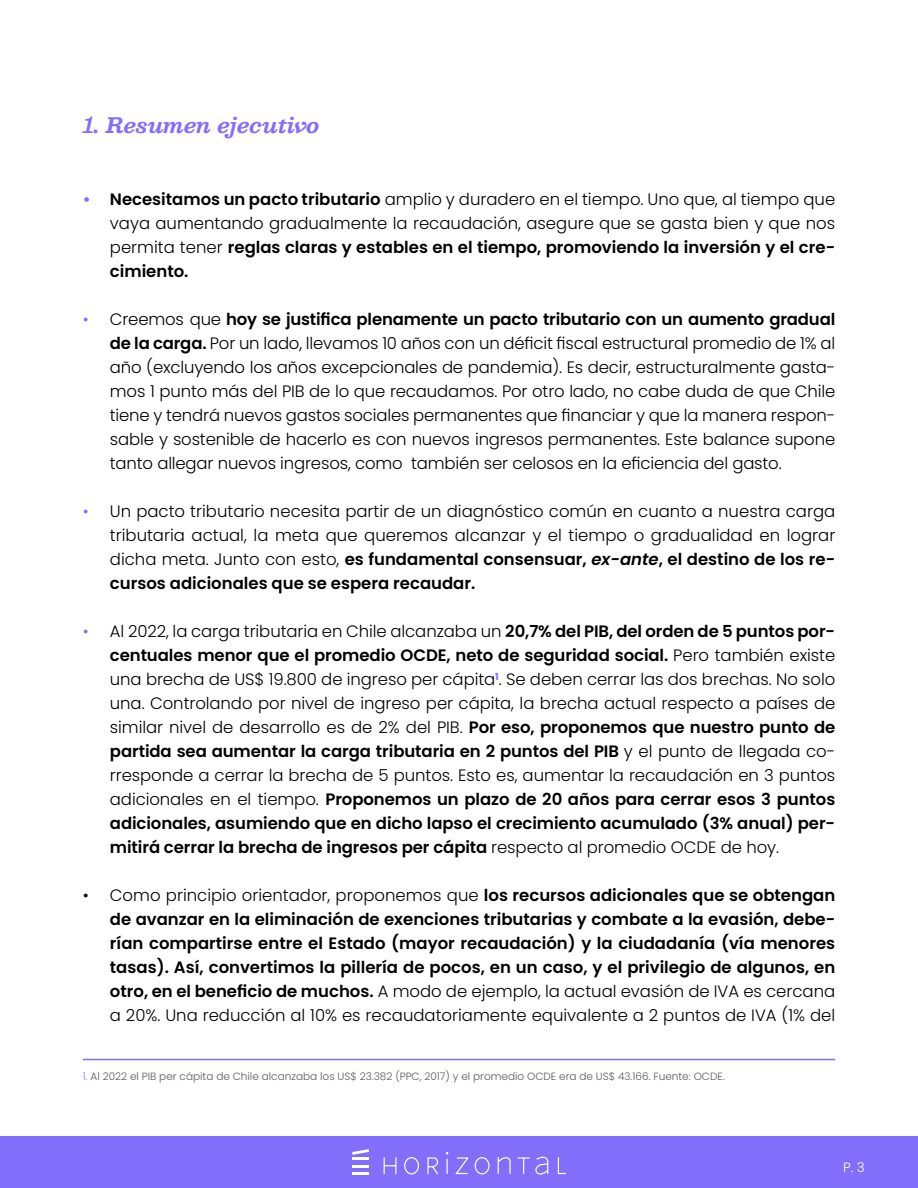
<style>
.page{position:relative;width:918px;height:1188px;background:#fff}
.page>*{position:absolute;margin:0;border:0;box-sizing:border-box;transform-origin:0 0}
.t1{font:italic 700 21px "Besley";letter-spacing:-.02em;color:#826efa}
.t2{font:300 16.5px/24px "Poppins";color:#000;text-align:justify}
.t3{font:600 16.5px/24px "Poppins";color:#000;text-align:justify}
.t4{font:300 13.5px "Poppins";color:#fff}
.t5{font:300 10.5px "Poppins";color:#595959}
.s1{font-weight:600;color:#826efa}
.s2{font-weight:600}
.s3{color:#826efa}
.s4{font-weight:600;font-style:italic}
.s5{font-weight:300}
</style>
<div class="page">
<div style="left:0;top:1136px;width:918px;height:52px;background:#826efa"></div>
<hr style="left:352px;top:1157px;width:17px;height:3px;background:#fff">
<svg style="left:352px;top:1149px;width:17px;height:6px"></svg>
<hr style="left:352px;top:1165px;width:17px;height:3px;background:#fff">
<hr style="left:352px;top:1172px;width:17px;height:3px;background:#fff">
<svg style="left:383px;top:1152px;width:183px;height:23px"></svg>
<hr style="left:83px;top:1059px;width:752px;height:1px;background:#826efa">
<p class="t1" style="left:83px;top:110px;width:238px">1. Resumen ejecutivo</p>
<p class="t2" style="left:110px;top:187px;width:727px;text-indent:-27px"><span class="s1">•</span> <span class="s2">Necesitamos un pacto tributario</span> amplio y duradero en el tiempo. Uno que, al tiempo que vaya aumentando gradualmente la recaudación, asegure que se gasta bien y que nos permita tener <span class="s2">reglas claras y estables en el tiempo, promoviendo la inversión y el cre&shy;cimiento.</span></p>
<p class="t2" style="left:110px;top:307px;width:727px;text-indent:-27px"><span class="s3">•</span> Creemos que <span class="s2">hoy se justifica plenamente un pacto tributario con un aumento gradual de la carga.</span> Por un lado, llevamos 10 años con un déficit fiscal estructural promedio de 1% al año (excluyendo los años excepcionales de pandemia). Es decir, estructuralmente gasta&shy;mos 1 punto más del PIB de lo que recaudamos. Por otro lado, no cabe duda de que Chile tiene y tendrá nuevos gastos sociales permanentes que financiar y que la manera respon&shy;sable y sostenible de hacerlo es con nuevos ingresos permanentes. Este balance supone tanto allegar nuevos ingresos, como también ser celosos en la eficiencia del gasto.</p>
<p class="t2" style="left:110px;top:499px;width:727px;text-indent:-27px"><span class="s3">•</span> Un pacto tributario necesita partir de un diagnóstico común en cuanto a nuestra carga tributaria actual, la meta que queremos alcanzar y el tiempo o gradualidad en lograr dicha meta. Junto con esto, <span class="s2">es fundamental consensuar,</span> <span class="s4">ex-ante</span><span class="s2">, el destino de los re&shy;cursos adicionales que se espera recaudar.</span></p>
<p class="t2" style="left:110px;top:619px;width:727px;text-indent:-27px"><span class="s3">•</span> Al 2022, la carga tributaria en Chile alcanzaba un <span class="s2">20,7% del PIB, del orden de 5 puntos por&shy;centuales menor que el promedio OCDE, neto de seguridad social.</span> Pero también existe una brecha de US$ 19.800 de ingreso per cápita<sup>1</sup>. Se deben cerrar las dos brechas. No solo una. Controlando por nivel de ingreso per cápita, la brecha actual respecto a países de similar nivel de desarrollo es de 2% del PIB. <span class="s2">Por eso, proponemos que nuestro punto de partida sea aumentar la carga tributaria en 2 puntos del PIB</span> y el punto de llegada co&shy;rresponde a cerrar la brecha de 5 puntos. Esto es, aumentar la recaudación en 3 puntos adicionales en el tiempo. <span class="s2">Proponemos un plazo de 20 años para cerrar esos 3 puntos adicionales, asumiendo que en dicho lapso el crecimiento acumulado (3% anual) per&shy;mitirá cerrar la brecha de ingresos per cápita</span> respecto al promedio OCDE de hoy.</p>
<p class="t3" style="left:110px;top:883px;width:727px;text-indent:-27px"><span class="s5">• Como principio orientador, proponemos que</span> los recursos adicionales que se obtengan de avanzar en la eliminación de exenciones tributarias y combate a la evasión, debe&shy;rían compartirse entre el Estado (mayor recaudación) y la ciudadanía (vía menores tasas). Así, convertimos la pillería de pocos, en un caso, y el privilegio de algunos, en otro, en el beneficio de muchos. <span class="s5">A modo de ejemplo, la actual evasión de IVA es cercana a 20%. Una reducción al 10% es recaudatoriamente equivalente a 2 puntos de IVA (1% del</span></p>
<p class="t5" style="left:83px;top:1070px;width:643px"><span class="s3">1.</span> Al 2022 el PIB per cápita de Chile alcanzaba los US$ 23.382 (PPC, 2017) y el promedio OCDE era de US$ 43.166. Fuente: OCDE.</p>
<p class="t4" style="left:843px;top:1160px;width:23px">P. 3</p>
</div>
